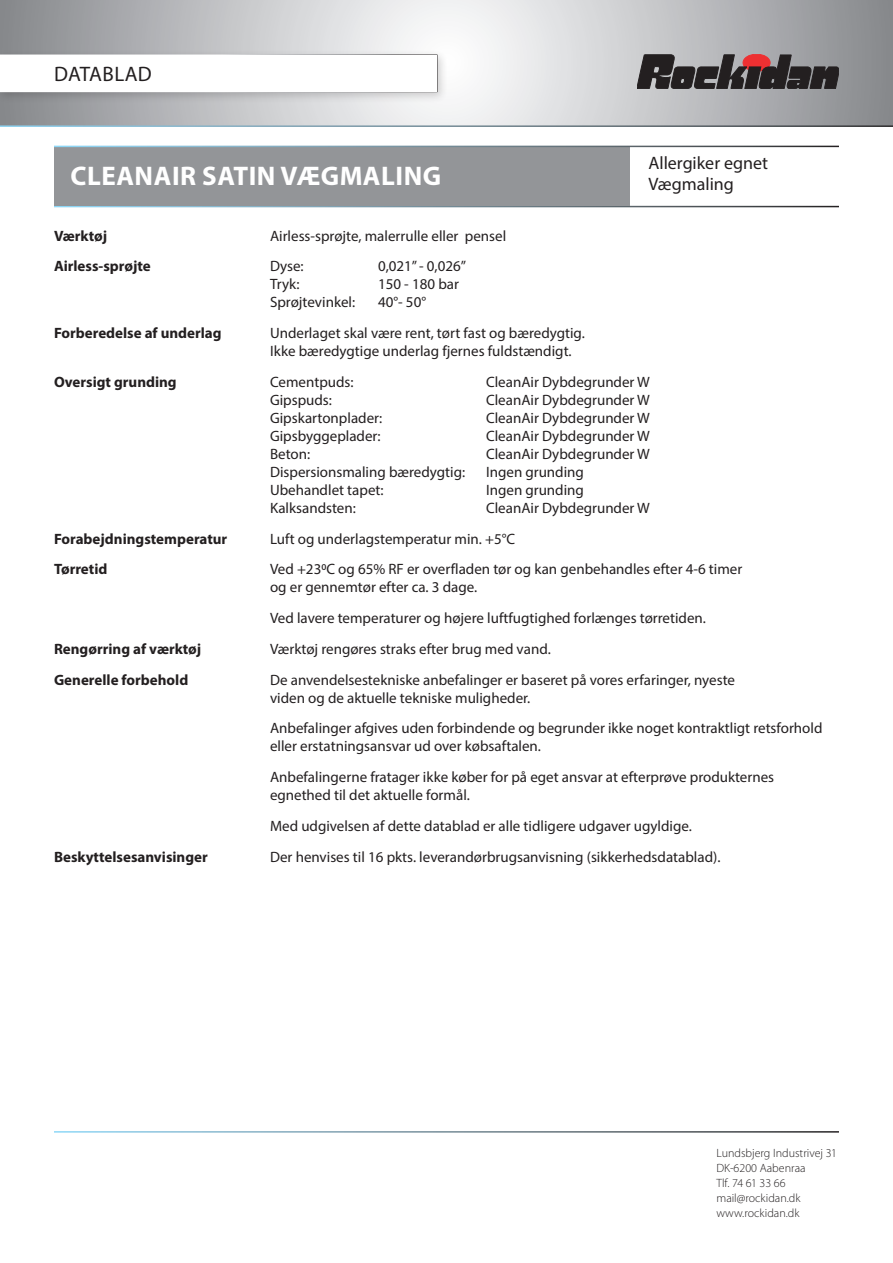
<style>
.page{position:relative;width:893px;height:1263px;background:#fff}
.page>*{position:absolute;margin:0;border:0;box-sizing:border-box;transform-origin:0 0}
.t1{font:700 27px "Myriad Pro";letter-spacing:.02em;color:#fff}
.t2{font:21px "Myriad Pro";letter-spacing:.02em;color:#231f20}
.t3{font:18px/21.6px "Myriad Pro";color:#231f20}
.t4{font:15px/18px "Myriad Pro";color:#231f20}
.t5{font:700 15px "Myriad Pro";color:#231f20}
.t6{font:300 12px/15px "Myriad Pro";color:#231f20}
</style>
<div class="page">
<svg style="left:0;top:0;width:893px;height:125px;background:#c3c4c7"></svg>
<div style="left:0;top:49px;width:449px;height:54px;background:#231f20;opacity:.2"></div>
<div style="left:0;top:55px;width:437px;height:37px;background:#fff"></div>
<svg style="left:637px;top:54px;width:202px;height:35px;background:#574c4e"></svg>
<div style="left:55px;top:146px;width:575px;height:60px;background:#939598"></div>
<hr style="left:54px;top:146px;width:785px;height:1px;background:#fff">
<h2 class="t2" style="left:54px;top:61px;width:99px">DATABLAD</h2>
<h1 class="t1" style="left:70px;top:158px;width:372px">CLEANAIR SATIN VÆGMALING</h1>
<p class="t3" style="left:648px;top:152px;width:121px">Allergiker egnet<br>Vægmaling</p>
<p class="t5" style="left:54px;top:226px;width:55px">Værktøj</p>
<p class="t4" style="left:270px;top:226px;width:238px">Airless-sprøjte, malerrulle eller pensel</p>
<p class="t5" style="left:54px;top:257px;width:98px">Airless-sprøjte</p>
<p class="t4" style="left:270px;top:257px;width:35px">Dyse:</p>
<p class="t4" style="left:378px;top:257px;width:90px">0,021” - 0,026”</p>
<p class="t4" style="left:270px;top:275px;width:31px">Tryk:</p>
<p class="t4" style="left:378px;top:275px;width:82px">150 - 180 bar</p>
<p class="t4" style="left:270px;top:293px;width:87px">Sprøjtevinkel:</p>
<p class="t4" style="left:378px;top:293px;width:50px">40°- 50°</p>
<p class="t5" style="left:54px;top:323px;width:169px">Forberedelse af underlag</p>
<p class="t4" style="left:270px;top:324px;width:316px">Underlaget skal være rent, tørt fast og bæredygtig.<br>Ikke bæredygtige underlag fjernes fuldstændigt.</p>
<p class="t5" style="left:54px;top:372px;width:124px">Oversigt grunding</p>
<p class="t4" style="left:270px;top:373px;width:85px">Cementpuds:</p>
<p class="t4" style="left:486px;top:373px;width:165px">CleanAir Dybdegrunder W</p>
<p class="t4" style="left:270px;top:391px;width:63px">Gipspuds:</p>
<p class="t4" style="left:486px;top:391px;width:165px">CleanAir Dybdegrunder W</p>
<p class="t4" style="left:270px;top:409px;width:114px">Gipskartonplader:</p>
<p class="t4" style="left:486px;top:409px;width:165px">CleanAir Dybdegrunder W</p>
<p class="t4" style="left:270px;top:427px;width:112px">Gipsbyggeplader:</p>
<p class="t4" style="left:486px;top:427px;width:165px">CleanAir Dybdegrunder W</p>
<p class="t4" style="left:270px;top:445px;width:42px">Beton:</p>
<p class="t4" style="left:486px;top:445px;width:165px">CleanAir Dybdegrunder W</p>
<p class="t4" style="left:270px;top:463px;width:197px">Dispersionsmaling bæredygtig:</p>
<p class="t4" style="left:486px;top:463px;width:99px">Ingen grunding</p>
<p class="t4" style="left:270px;top:481px;width:115px">Ubehandlet tapet:</p>
<p class="t4" style="left:486px;top:481px;width:99px">Ingen grunding</p>
<p class="t4" style="left:270px;top:499px;width:87px">Kalksandsten:</p>
<p class="t4" style="left:486px;top:499px;width:165px">CleanAir Dybdegrunder W</p>
<p class="t5" style="left:54px;top:529px;width:175px">Forabejdningstemperatur</p>
<p class="t4" style="left:270px;top:529px;width:247px">Luft og underlagstemperatur min. +5°C</p>
<p class="t5" style="left:54px;top:560px;width:55px">Tørretid</p>
<p class="t4" style="left:270px;top:560px;width:474px">Ved +230C og 65% RF er overfladen tør og kan genbehandles efter 4-6 timer og er gennemtør efter ca. 3 dage.</p>
<p class="t4" style="left:270px;top:609px;width:437px">Ved lavere temperaturer og højere luftfugtighed forlænges tørretiden.</p>
<p class="t5" style="left:54px;top:639px;width:149px">Rengørring af værktøj</p>
<p class="t4" style="left:270px;top:640px;width:282px">Værktøj rengøres straks efter brug med vand.</p>
<p class="t5" style="left:54px;top:670px;width:136px">Generelle forbehold</p>
<p class="t4" style="left:270px;top:670px;width:467px">De anvendelsestekniske anbefalinger er baseret på vores erfaringer, nyeste viden og de aktuelle tekniske muligheder.</p>
<p class="t4" style="left:270px;top:719px;width:554px">Anbefalinger afgives uden forbindende og begrunder ikke noget kontraktligt retsforhold eller erstatningsansvar ud over købsaftalen.</p>
<p class="t4" style="left:270px;top:768px;width:506px">Anbefalingerne fratager ikke køber for på eget ansvar at efterprøve produkternes egnethed til det aktuelle formål.</p>
<p class="t4" style="left:270px;top:817px;width:423px">Med udgivelsen af dette datablad er alle tidligere udgaver ugyldige.</p>
<p class="t5" style="left:54px;top:847px;width:155px">Beskyttelsesanvisinger</p>
<p class="t4" style="left:270px;top:847px;width:452px">Der henvises til 16 pkts. leverandørbrugsanvisning (sikkerhedsdatablad).</p>
<p class="t6" style="left:716px;top:1145px;width:122px">Lundsbjerg Industrivej 31<br>DK-6200 Aabenraa<br>Tlf. 74 61 33 66 mail@rockidan.dk www.rockidan.dk</p>
</div>
